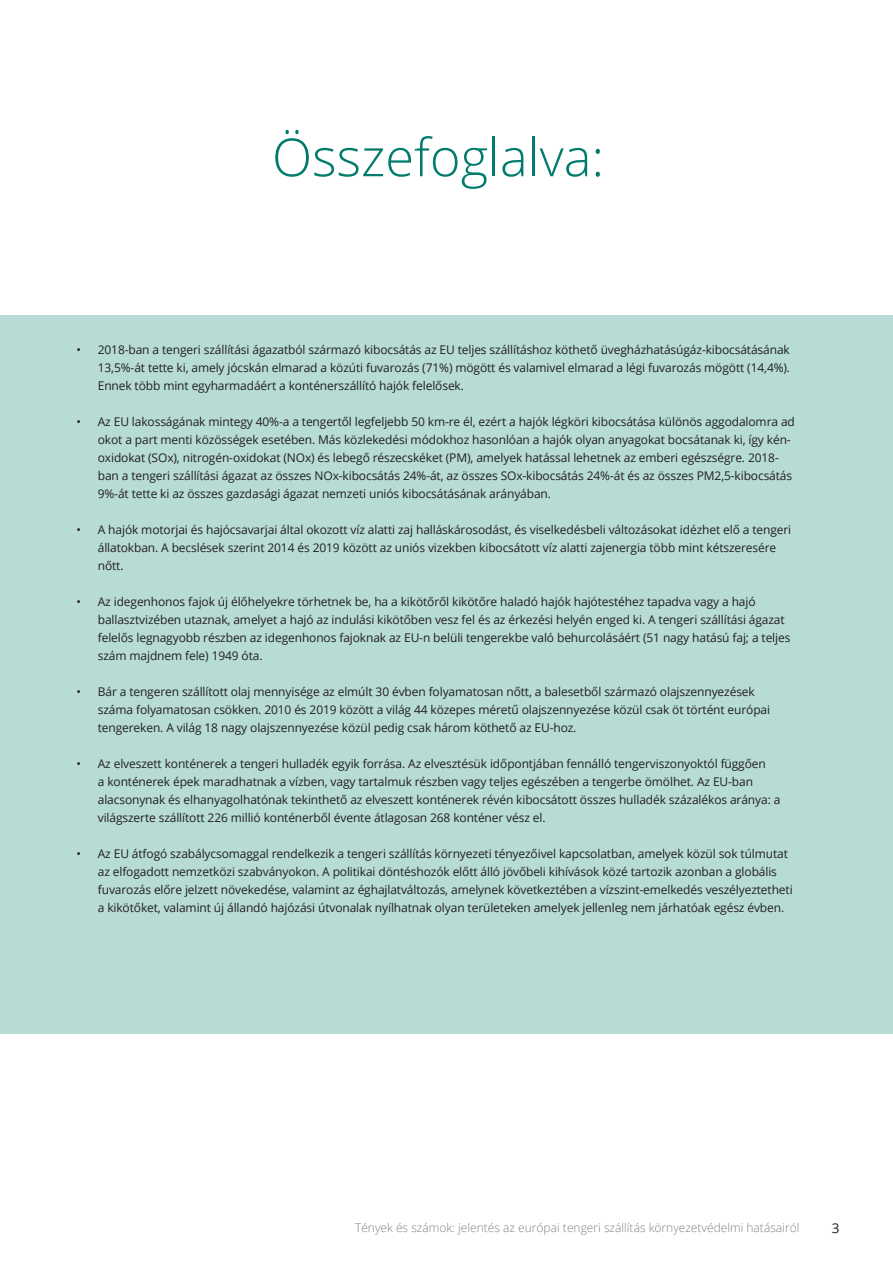
<style>
.page{position:relative;width:893px;height:1263px;background:#fff}
.page>*{position:absolute;margin:0;border:0;box-sizing:border-box;transform-origin:0 0}
._2021_-_Chapter_titl{font:300 52.5px "Open Sans";color:#007b6c}
.t1{font:13.5px "Open Sans";color:#231f20}
._2021_-_Body_text_in{font:12px/18px "Open Sans";letter-spacing:-.01em;color:#231f20}
.t2{font:300 12px "Open Sans";color:#808285}
</style>
<div class="page">
<div style="left:0;top:315px;width:893px;height:718px;background:#b7dbd5"></div>
<p class="_2021_-_Chapter_titl" style="left:272px;top:121px;width:334px">Összefoglalva:</p>
<p class="_2021_-_Body_text_in" style="left:98px;top:340px;width:694px;text-align:justify;text-indent:-21px">• 2018-ban a tengeri szállítási ágazatból származó kibocsátás az EU teljes szállításhoz köthető üvegházhatásúgáz-kibocsátásának 13,5%-át tette ki, amely jócskán elmarad a közúti fuvarozás (71%) mögött és valamivel elmarad a légi fuvarozás mögött (14,4%).<br>Ennek több mint egyharmadáért a konténerszállító hajók felelősek.</p>
<p class="_2021_-_Body_text_in" style="left:98px;top:412px;width:699px;text-indent:-21px">• Az EU lakosságának mintegy 40%-a a tengertől legfeljebb 50 km-re él, ezért a hajók légköri kibocsátása különös aggodalomra ad okot a part menti közösségek esetében. Más közlekedési módokhoz hasonlóan a hajók olyan anyagokat bocsátanak ki, így kén&shy;oxidokat (SOx), nitrogén-oxidokat (NOx) és lebegő részecskéket (PM), amelyek hatással lehetnek az emberi egészségre. 2018- ban a tengeri szállítási ágazat az összes NOx-kibocsátás 24%-át, az összes SOx-kibocsátás 24%-át és az összes PM2,5-kibocsátás 9%-át tette ki az összes gazdasági ágazat nemzeti uniós kibocsátásának arányában.</p>
<p class="_2021_-_Body_text_in" style="left:98px;top:520px;width:695px;text-indent:-21px">• A hajók motorjai és hajócsavarjai által okozott víz alatti zaj halláskárosodást, és viselkedésbeli változásokat idézhet elő a tengeri állatokban. A becslések szerint 2014 és 2019 között az uniós vizekben kibocsátott víz alatti zajenergia több mint kétszeresére nőtt.</p>
<p class="_2021_-_Body_text_in" style="left:98px;top:592px;width:694px;text-indent:-21px">• Az idegenhonos fajok új élőhelyekre törhetnek be, ha a kikötőről kikötőre haladó hajók hajótestéhez tapadva vagy a hajó ballasztvizében utaznak, amelyet a hajó az indulási kikötőben vesz fel és az érkezési helyén enged ki. A tengeri szállítási ágazat felelős legnagyobb részben az idegenhonos fajoknak az EU-n belüli tengerekbe való behurcolásáért (51 nagy hatású faj; a teljes szám majdnem fele) 1949 óta.</p>
<p class="_2021_-_Body_text_in" style="left:98px;top:682px;width:674px;text-indent:-21px">• Bár a tengeren szállított olaj mennyisége az elmúlt 30 évben folyamatosan nőtt, a balesetből származó olajszennyezések száma folyamatosan csökken. 2010 és 2019 között a világ 44 közepes méretű olajszennyezése közül csak öt történt európai tengereken. A világ 18 nagy olajszennyezése közül pedig csak három köthető az EU-hoz.</p>
<p class="_2021_-_Body_text_in" style="left:98px;top:754px;width:684px;text-indent:-21px">• Az elveszett konténerek a tengeri hulladék egyik forrása. Az elvesztésük időpontjában fennálló tengerviszonyoktól függően<br>a konténerek épek maradhatnak a vízben, vagy tartalmuk részben vagy teljes egészében a tengerbe ömölhet. Az EU-ban alacsonynak és elhanyagolhatónak tekinthető az elveszett konténerek révén kibocsátott összes hulladék százalékos aránya: a világszerte szállított 226 millió konténerből évente átlagosan 268 konténer vész el.</p>
<p class="_2021_-_Body_text_in" style="left:98px;top:844px;width:696px;text-indent:-21px">• Az EU átfogó szabálycsomaggal rendelkezik a tengeri szállítás környezeti tényezőivel kapcsolatban, amelyek közül sok túlmutat az elfogadott nemzetközi szabványokon. A politikai döntéshozók előtt álló jövőbeli kihívások közé tartozik azonban a globális fuvarozás előre jelzett növekedése, valamint az éghajlatváltozás, amelynek következtében a vízszint-emelkedés veszélyeztetheti a kikötőket, valamint új állandó hajózási útvonalak nyílhatnak olyan területeken amelyek jellenleg nem járhatóak egész évben.</p>
<p class="t2" style="left:355px;top:1219px;width:446px">Tények és számok: jelentés az európai tengeri szállítás környezetvédelmi hatásairól</p>
<p class="t1" style="left:832px;top:1219px;width:9px">3</p>
</div>
